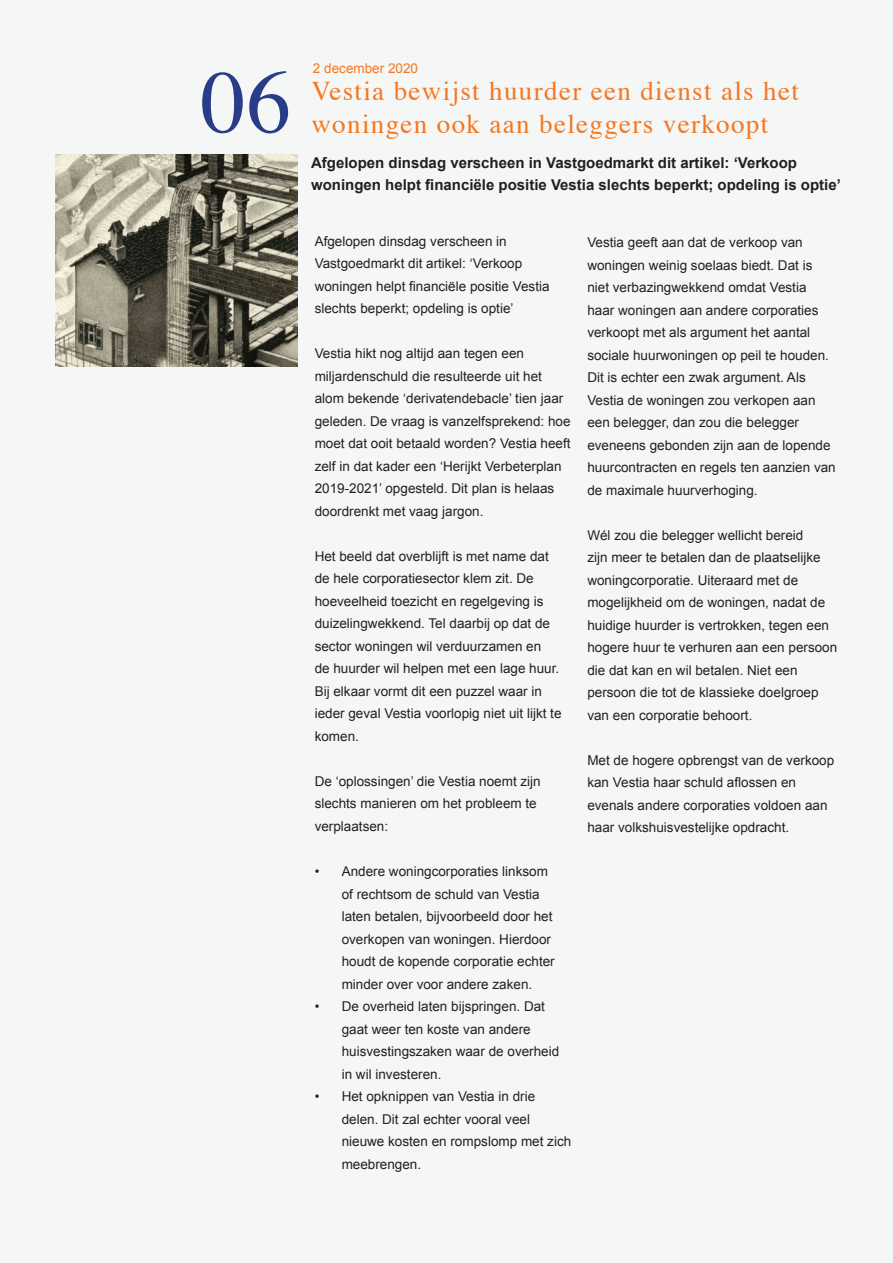
<style>
.page{position:relative;width:893px;height:1263px;background:#f5f7f7}
.page>*{position:absolute;margin:0;border:0;box-sizing:border-box;transform-origin:0 0}
.t1{font:89.55px "Times";color:#293c88}
.t2{font:27px/32.4px "Times";letter-spacing:.05em;color:#f47721}
.t3{font:700 15px/22.5px "Arial";color:#231f20}
.t4{font:13.5px/22.5px "Arial";color:#231f20}
.t5{font:13.5px "Arial";color:#f47721}
</style>
<div class="page">
<img style="left:55px;top:155px;width:242px;height:212px">
<h1 class="t1" style="left:201px;top:19px;width:91px">06</h1>
<p class="t5" style="left:313px;top:59px;width:107px">2 december 2020</p>
<h2 class="t2" style="left:311px;top:73px;width:489px">Vestia bewijst huurder een dienst als het woningen ook aan beleggers verkoopt</h2>
<p class="t3" style="left:311px;top:152px;width:531px">Afgelopen dinsdag verscheen in Vastgoedmarkt dit artikel: ‘Verkoop woningen helpt financiële positie Vestia slechts beperkt; opdeling is optie’</p>
<p class="t4" style="left:315px;top:230px;width:236px">Afgelopen dinsdag verscheen in Vastgoedmarkt dit artikel: ‘Verkoop woningen helpt financiële positie Vestia slechts beperkt; opdeling is optie’</p>
<p class="t4" style="left:315px;top:342px;width:257px">Vestia hikt nog altijd aan tegen een miljardenschuld die resulteerde uit het alom bekende ‘derivatendebacle’ tien jaar geleden. De vraag is vanzelfsprekend: hoe moet dat ooit betaald worden? Vestia heeft zelf in dat kader een ‘Herijkt Verbeterplan 2019-2021’ opgesteld. Dit plan is helaas doordrenkt met vaag jargon.</p>
<p class="t4" style="left:315px;top:545px;width:248px">Het beeld dat overblijft is met name dat de hele corporatiesector klem zit. De hoeveelheid toezicht en regelgeving is duizelingwekkend. Tel daarbij op dat de sector woningen wil verduurzamen en<br>de huurder wil helpen met een lage huur.<br>Bij elkaar vormt dit een puzzel waar in ieder geval Vestia voorlopig niet uit lijkt te komen.</p>
<p class="t4" style="left:315px;top:770px;width:228px">De ‘oplossingen’ die Vestia noemt zijn slechts manieren om het probleem te verplaatsen:</p>
<p class="t4" style="left:342px;top:860px;width:215px;text-indent:-27px">• Andere woningcorporaties linksom of rechtsom de schuld van Vestia laten betalen, bijvoorbeeld door het overkopen van woningen. Hierdoor houdt de kopende corporatie echter minder over voor andere zaken.</p>
<p class="t4" style="left:342px;top:995px;width:219px;text-indent:-27px">• De overheid laten bijspringen. Dat gaat weer ten koste van andere huisvestingszaken waar de overheid in wil investeren.</p>
<p class="t4" style="left:342px;top:1085px;width:231px;text-indent:-27px">• Het opknippen van Vestia in drie delen. Dit zal echter vooral veel nieuwe kosten en rompslomp met zich meebrengen.</p>
<p class="t4" style="left:587px;top:231px;width:250px">Vestia geeft aan dat de verkoop van woningen weinig soelaas biedt. Dat is niet verbazingwekkend omdat Vestia haar woningen aan andere corporaties verkoopt met als argument het aantal sociale huurwoningen op peil te houden.<br>Dit is echter een zwak argument. Als Vestia de woningen zou verkopen aan een belegger, dan zou die belegger eveneens gebonden zijn aan de lopende huurcontracten en regels ten aanzien van de maximale huurverhoging.</p>
<p class="t4" style="left:587px;top:524px;width:251px">Wél zou die belegger wellicht bereid<br>zijn meer te betalen dan de plaatselijke woningcorporatie. Uiteraard met de mogelijkheid om de woningen, nadat de huidige huurder is vertrokken, tegen een hogere huur te verhuren aan een persoon die dat kan en wil betalen. Niet een persoon die tot de klassieke doelgroep van een corporatie behoort.</p>
<p class="t4" style="left:587px;top:749px;width:248px">Met de hogere opbrengst van de verkoop kan Vestia haar schuld aflossen en evenals andere corporaties voldoen aan haar volkshuisvestelijke opdracht.</p>
</div>
